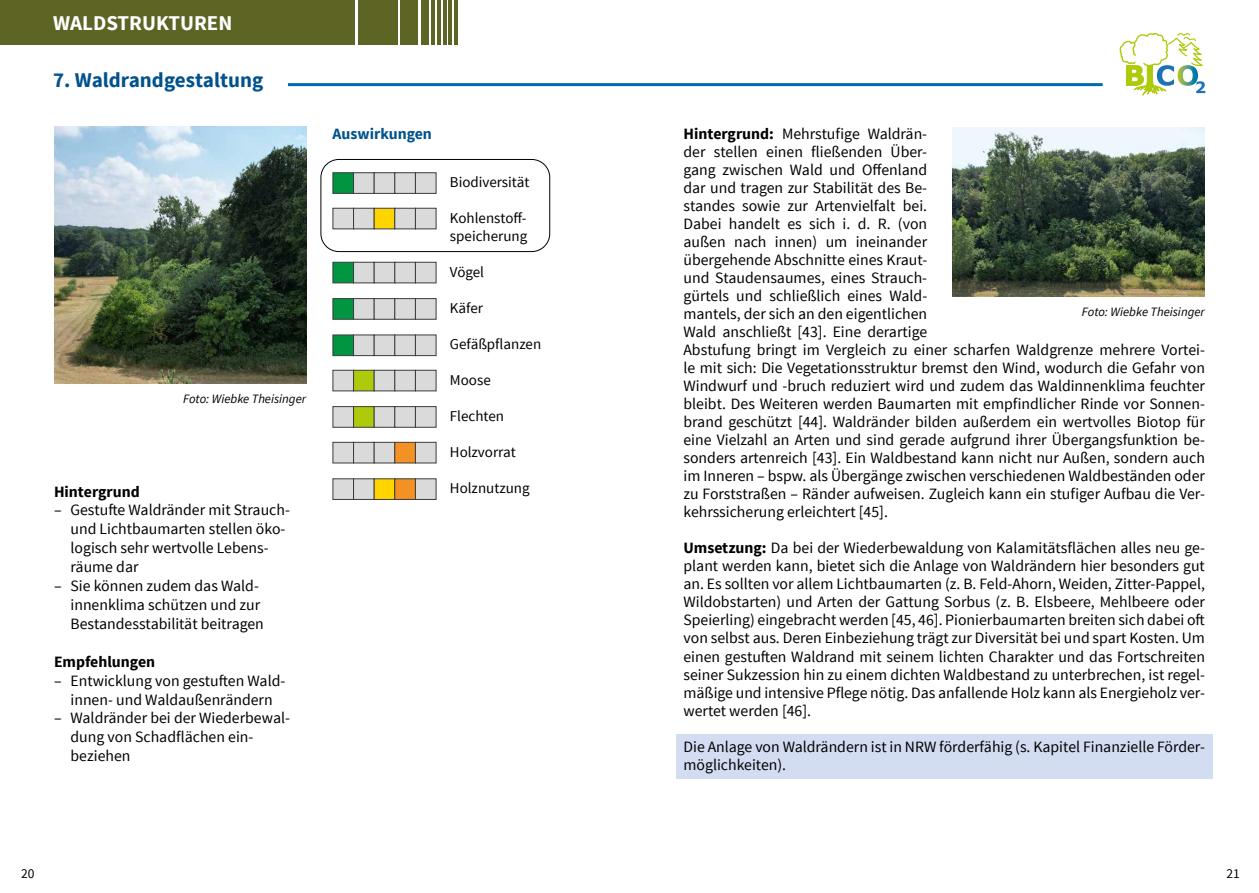
<style>
.page{position:relative;width:1259px;height:893px;background:#fff}
.page>*{position:absolute;margin:0;border:0;box-sizing:border-box;transform-origin:0 0}
.t1{font:700 21px "Source Sans Pro";color:#00528d}
.t2{font:700 21px "Source Sans Pro";color:#fff}
.t3{font:15.75px/18px "Source Sans Pro";color:#000}
.t4{font:700 15.75px "Source Sans Pro";color:#000}
.t5{font:700 15.75px "Source Sans Pro";color:#00528d}
.t6{font:15px/18px "Source Sans Pro";color:#000}
.t7{font:13.5px "Source Sans Pro";color:#000}
.t8{font:italic 12.75px "Source Sans Pro";color:#000}
.s1{font-weight:700}
</style>
<div class="page">
<div style="left:676px;top:734px;width:536px;height:44px;background:#d3ddf2"></div>
<div style="left:320px;top:159px;width:230px;height:93px;border:1px solid #000;border-radius:18px"></div>
<img style="left:54px;top:126px;width:252px;height:258px">
<div style="left:333px;top:172px;width:21px;height:22px;background:#009641;border:1px solid #3c3c3b"></div>
<div style="left:333px;top:208px;width:21px;height:21px;background:#dadada;border:1px solid #3c3c3b"></div>
<div style="left:353px;top:172px;width:21px;height:22px;background:#dadada;border:1px solid #3c3c3b"></div>
<div style="left:353px;top:208px;width:21px;height:21px;background:#dadada;border:1px solid #3c3c3b"></div>
<div style="left:374px;top:172px;width:21px;height:22px;background:#dadada;border:1px solid #3c3c3b"></div>
<div style="left:374px;top:208px;width:21px;height:21px;background:#ffd500;border:1px solid #3c3c3b"></div>
<div style="left:394px;top:172px;width:22px;height:22px;background:#dadada;border:1px solid #3c3c3b"></div>
<div style="left:394px;top:208px;width:22px;height:21px;background:#dadada;border:1px solid #3c3c3b"></div>
<div style="left:415px;top:172px;width:21px;height:22px;background:#dadada;border:1px solid #3c3c3b"></div>
<div style="left:415px;top:208px;width:21px;height:21px;background:#dadada;border:1px solid #3c3c3b"></div>
<div style="left:333px;top:262px;width:21px;height:21px;background:#009641;border:1px solid #3c3c3b"></div>
<div style="left:353px;top:262px;width:21px;height:21px;background:#dadada;border:1px solid #3c3c3b"></div>
<div style="left:374px;top:262px;width:21px;height:21px;background:#dadada;border:1px solid #3c3c3b"></div>
<div style="left:394px;top:262px;width:22px;height:21px;background:#dadada;border:1px solid #3c3c3b"></div>
<div style="left:415px;top:262px;width:21px;height:21px;background:#dadada;border:1px solid #3c3c3b"></div>
<div style="left:333px;top:298px;width:21px;height:22px;background:#009641;border:1px solid #3c3c3b"></div>
<div style="left:353px;top:298px;width:21px;height:22px;background:#dadada;border:1px solid #3c3c3b"></div>
<div style="left:374px;top:298px;width:21px;height:22px;background:#dadada;border:1px solid #3c3c3b"></div>
<div style="left:394px;top:298px;width:22px;height:22px;background:#dadada;border:1px solid #3c3c3b"></div>
<div style="left:415px;top:298px;width:21px;height:22px;background:#dadada;border:1px solid #3c3c3b"></div>
<div style="left:333px;top:335px;width:21px;height:21px;background:#009641;border:1px solid #3c3c3b"></div>
<div style="left:353px;top:335px;width:21px;height:21px;background:#dadada;border:1px solid #3c3c3b"></div>
<div style="left:374px;top:335px;width:21px;height:21px;background:#dadada;border:1px solid #3c3c3b"></div>
<div style="left:394px;top:335px;width:22px;height:21px;background:#dadada;border:1px solid #3c3c3b"></div>
<div style="left:415px;top:335px;width:21px;height:21px;background:#dadada;border:1px solid #3c3c3b"></div>
<div style="left:333px;top:370px;width:21px;height:21px;background:#dadada;border:1px solid #3c3c3b"></div>
<div style="left:353px;top:370px;width:21px;height:21px;background:#afca0b;border:1px solid #3c3c3b"></div>
<div style="left:374px;top:370px;width:21px;height:21px;background:#dadada;border:1px solid #3c3c3b"></div>
<div style="left:394px;top:370px;width:22px;height:21px;background:#dadada;border:1px solid #3c3c3b"></div>
<div style="left:415px;top:370px;width:21px;height:21px;background:#dadada;border:1px solid #3c3c3b"></div>
<div style="left:333px;top:406px;width:21px;height:22px;background:#dadada;border:1px solid #3c3c3b"></div>
<div style="left:353px;top:406px;width:21px;height:22px;background:#afca0b;border:1px solid #3c3c3b"></div>
<div style="left:374px;top:406px;width:21px;height:22px;background:#dadada;border:1px solid #3c3c3b"></div>
<div style="left:394px;top:406px;width:22px;height:22px;background:#dadada;border:1px solid #3c3c3b"></div>
<div style="left:415px;top:406px;width:21px;height:22px;background:#dadada;border:1px solid #3c3c3b"></div>
<div style="left:333px;top:442px;width:21px;height:21px;background:#dadada;border:1px solid #3c3c3b"></div>
<div style="left:353px;top:442px;width:21px;height:21px;background:#dadada;border:1px solid #3c3c3b"></div>
<div style="left:374px;top:442px;width:21px;height:21px;background:#dadada;border:1px solid #3c3c3b"></div>
<div style="left:394px;top:442px;width:22px;height:21px;background:#f39125;border:1px solid #3c3c3b"></div>
<div style="left:415px;top:442px;width:21px;height:21px;background:#dadada;border:1px solid #3c3c3b"></div>
<div style="left:333px;top:478px;width:21px;height:22px;background:#dadada;border:1px solid #3c3c3b"></div>
<div style="left:353px;top:478px;width:21px;height:22px;background:#dadada;border:1px solid #3c3c3b"></div>
<div style="left:374px;top:478px;width:21px;height:22px;background:#ffd500;border:1px solid #3c3c3b"></div>
<div style="left:394px;top:478px;width:22px;height:22px;background:#f39125;border:1px solid #3c3c3b"></div>
<div style="left:415px;top:478px;width:21px;height:22px;background:#dadada;border:1px solid #3c3c3b"></div>
<img style="left:952px;top:128px;width:253px;height:169px">
<svg style="left:1119px;top:32px;width:86px;height:63px"></svg>
<hr style="left:288px;top:83px;width:814px;height:3px;background:#0069b4">
<div style="left:0;top:0;width:265px;height:44px;background:#5d6424"></div>
<div style="left:257px;top:0;width:98px;height:44px;background:#5d6424"></div>
<div style="left:358px;top:0;width:40px;height:44px;background:#5d6424"></div>
<div style="left:401px;top:0;width:17px;height:44px;background:#5d6424"></div>
<div style="left:420px;top:0;width:8px;height:44px;background:#5d6424"></div>
<hr style="left:432px;top:0;width:3px;height:44px;background:#5d6424">
<hr style="left:437px;top:0;width:4px;height:44px;background:#5d6424">
<hr style="left:443px;top:0;width:3px;height:44px;background:#5d6424">
<hr style="left:448px;top:0;width:4px;height:44px;background:#5d6424">
<hr style="left:454px;top:0;width:3px;height:44px;background:#5d6424">
<h1 class="t2" style="left:53px;top:9px;width:181px">WALDSTRUKTUREN</h1>
<h1 class="t1" style="left:53px;top:66px;width:212px">7. Waldrandgestaltung</h1>
<p class="t8" style="left:183px;top:391px;width:125px">Foto: Wiebke Theisinger</p>
<p class="t4" style="left:54px;top:481px;width:87px">Hintergrund</p>
<p class="t3" style="left:71px;top:501px;width:221px;line-height:18.9px;text-indent:-17px">– Gestufte Waldränder mit Strauch&shy;und Lichtbaumarten stellen öko&shy;logisch sehr wertvolle Lebens&shy;räume dar</p>
<p class="t3" style="left:71px;top:577px;width:195px;line-height:18.9px;text-indent:-17px">– Sie können zudem das Wald&shy;innenklima schützen und zur<br>Bestandesstabilität beitragen</p>
<p class="t4" style="left:54px;top:651px;width:103px">Empfehlungen</p>
<p class="t3" style="left:54px;top:671px;width:233px;line-height:18.9px;text-align:center">– Entwicklung von gestuften Wald&shy;innen- und Waldaußenrändern</p>
<p class="t3" style="left:71px;top:709px;width:221px;line-height:18.9px;text-indent:-17px">– Waldränder bei der Wiederbewal&shy;dung von Schadflächen ein&shy;beziehen</p>
<p class="t5" style="left:333px;top:124px;width:101px">Auswirkungen</p>
<p class="t3" style="left:683px;top:125px;width:523px"><span class="s1">Hintergrund:</span> Mehrstufige Waldrän-<br>der stellen einen fließenden Über-<br>gang zwischen Wald und Offenland<br>dar und tragen zur Stabilität des Be-<br>standes sowie zur Artenvielfalt bei.<br>Dabei handelt es sich i. d. R. (von<br>außen nach innen) um ineinander<br>übergehende Abschnitte eines Kraut-<br>und Staudensaumes, eines Strauch-<br>gürtels und schließlich eines Wald-<br>mantels, der sich an den eigentlichen<br>Wald anschließt [43]. Eine derartige<br>Abstufung bringt im Vergleich zu einer scharfen Waldgrenze mehrere Vortei&shy;le mit sich: Die Vegetationsstruktur bremst den Wind, wodurch die Gefahr von Windwurf und -bruch reduziert wird und zudem das Waldinnenklima feuchter bleibt. Des Weiteren werden Baumarten mit empfindlicher Rinde vor Sonnen&shy;brand geschützt [44]. Waldränder bilden außerdem ein wertvolles Biotop für eine Vielzahl an Arten und sind gerade aufgrund ihrer Übergangsfunktion be&shy;sonders artenreich [43]. Ein Waldbestand kann nicht nur Außen, sondern auch im Inneren – bspw. als Übergänge zwischen verschiedenen Waldbeständen oder zu Forststraßen – Ränder aufweisen. Zugleich kann ein stufiger Aufbau die Ver&shy;kehrssicherung erleichtert [45].</p>
<p class="t3" style="left:683px;top:539px;width:523px;text-align:justify"><span class="s1">Umsetzung:</span> Da bei der Wiederbewaldung von Kalamitätsflächen alles neu ge&shy;plant werden kann, bietet sich die Anlage von Waldrändern hier besonders gut an. Es sollten vor allem Lichtbaumarten (z. B. Feld-Ahorn, Weiden, Zitter-Pappel, Wildobstarten) und Arten der Gattung Sorbus (z. B. Elsbeere, Mehlbeere oder Speierling) eingebracht werden [45, 46]. Pionierbaumarten breiten sich dabei oft von selbst aus. Deren Einbeziehung trägt zur Diversität bei und spart Kosten. Um einen gestuften Waldrand mit seinem lichten Charakter und das Fortschreiten seiner Sukzession hin zu einem dichten Waldbestand zu unterbrechen, ist regel&shy;mäßige und intensive Pflege nötig. Das anfallende Holz kann als Energieholz ver&shy;wertet werden [46].</p>
<p class="t3" style="left:683px;top:737px;width:523px">Die Anlage von Waldrändern ist in NRW förderfähig (s. Kapitel Finanzielle Förder&shy;möglichkeiten).</p>
<p class="t6" style="left:450px;top:173px;width:81px">Biodiversität</p>
<p class="t6" style="left:450px;top:209px;width:79px">Kohlenstoff&shy;speicherung</p>
<p class="t6" style="left:450px;top:263px;width:36px">Vögel</p>
<p class="t6" style="left:450px;top:299px;width:35px">Käfer</p>
<p class="t6" style="left:450px;top:335px;width:93px">Gefäßpflanzen</p>
<p class="t6" style="left:450px;top:371px;width:42px">Moose</p>
<p class="t6" style="left:450px;top:407px;width:56px">Flechten</p>
<p class="t6" style="left:450px;top:443px;width:67px">Holzvorrat</p>
<p class="t6" style="left:450px;top:479px;width:81px">Holznutzung</p>
<p class="t8" style="left:1082px;top:304px;width:125px">Foto: Wiebke Theisinger</p>
<p class="t7" style="left:21px;top:865px;width:15px">20</p>
<p class="t7" style="left:1226px;top:865px;width:15px">21</p>
</div>
